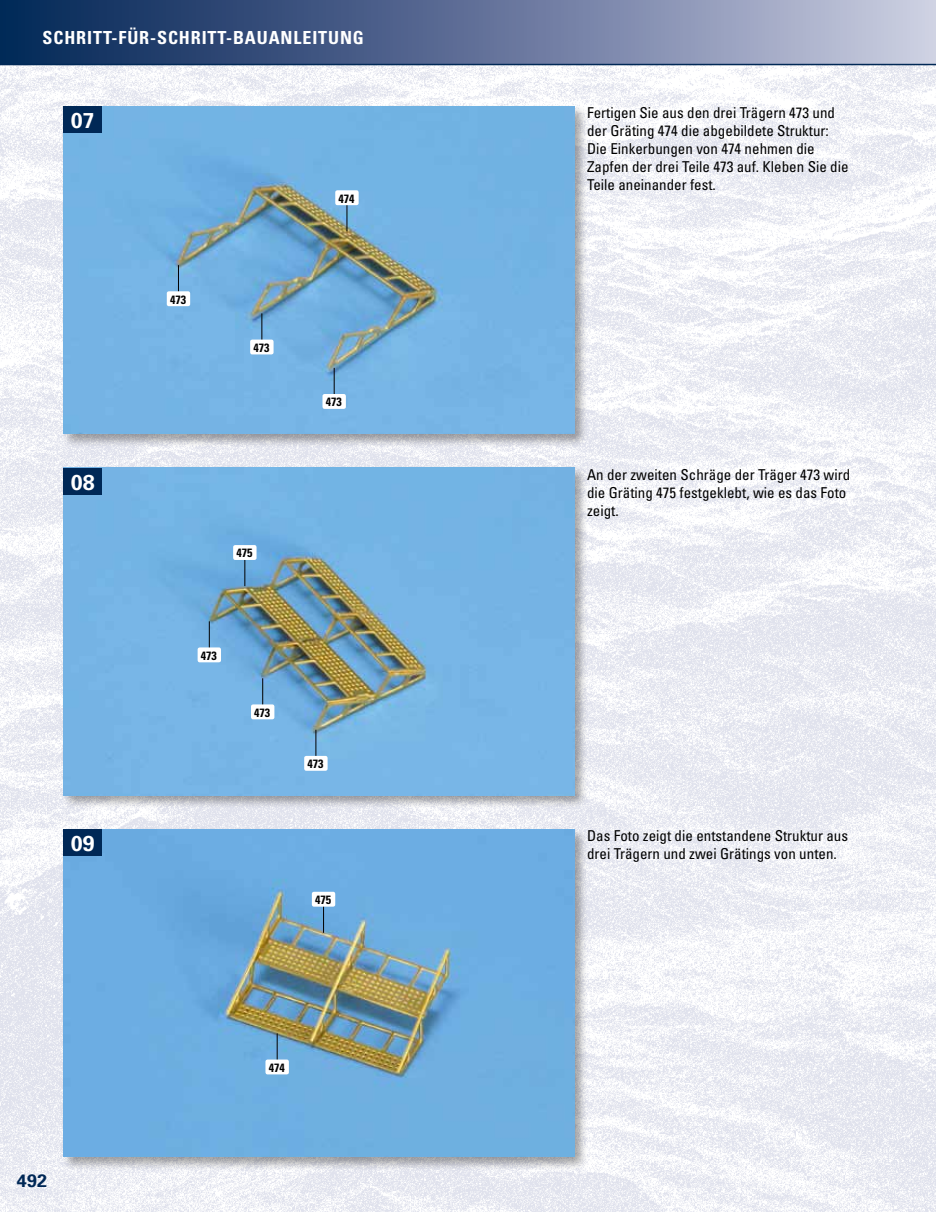
<style>
.page{position:relative;width:936px;height:1212px;background:#fff}
.page>*{position:absolute;margin:0;border:0;box-sizing:border-box;transform-origin:0 0}
.t1{font:700 21.6px "Univers";color:#fff}
.t2{font:700 condensed 18px "Univers";letter-spacing:.05em;color:#fff}
.t3{font:700 18px "Univers";color:#002856}
.t4{font:condensed 15px/18px "Univers";color:#000}
.t5{font:700 condensed 12px "Univers";color:#000}
</style>
<div class="page">
<img style="left:0;top:65px;width:935px;height:1147px">
<div style="left:0;top:0;width:935px;height:64px;background:linear-gradient(to right,#001f53,#c8c8e0)"></div>
<hr style="left:0;top:64px;width:935px;height:1px;background:#002856">
<div style="left:62px;top:104px;width:526px;height:344px;background:#000;opacity:.35"></div>
<img style="left:64px;top:106px;width:510px;height:328px">
<div style="left:64px;top:106px;width:38px;height:27px;background:#002856"></div>
<div style="left:62px;top:827px;width:526px;height:344px;background:#000;opacity:.35"></div>
<img style="left:64px;top:829px;width:510px;height:328px">
<div style="left:64px;top:829px;width:38px;height:27px;background:#002856"></div>
<div style="left:62px;top:465px;width:526px;height:344px;background:#000;opacity:.35"></div>
<img style="left:64px;top:468px;width:510px;height:327px">
<div style="left:64px;top:468px;width:38px;height:27px;background:#002856"></div>
<svg style="left:178px;top:265px;width:1px;height:26px"></svg>
<div style="left:167px;top:291px;width:23px;height:15px;background:#fff;border-radius:2px"></div>
<svg style="left:209px;top:621px;width:1px;height:26px"></svg>
<div style="left:198px;top:647px;width:23px;height:15px;background:#fff;border-radius:2px"></div>
<svg style="left:262px;top:678px;width:1px;height:26px"></svg>
<div style="left:251px;top:704px;width:23px;height:15px;background:#fff;border-radius:2px"></div>
<svg style="left:315px;top:730px;width:1px;height:26px"></svg>
<div style="left:304px;top:756px;width:23px;height:15px;background:#fff;border-radius:2px"></div>
<svg style="left:261px;top:313px;width:1px;height:27px"></svg>
<div style="left:250px;top:340px;width:23px;height:14px;background:#fff;border-radius:2px"></div>
<svg style="left:334px;top:368px;width:1px;height:26px"></svg>
<div style="left:322px;top:394px;width:24px;height:15px;background:#fff;border-radius:2px"></div>
<svg style="left:346px;top:205px;width:1px;height:26px"></svg>
<div style="left:335px;top:190px;width:23px;height:15px;background:#fff;border-radius:2px"></div>
<svg style="left:244px;top:560px;width:1px;height:26px"></svg>
<div style="left:233px;top:545px;width:23px;height:15px;background:#fff;border-radius:2px"></div>
<svg style="left:277px;top:1033px;width:1px;height:26px"></svg>
<div style="left:265px;top:1059px;width:24px;height:15px;background:#fff;border-radius:2px"></div>
<svg style="left:323px;top:907px;width:1px;height:26px"></svg>
<div style="left:312px;top:892px;width:23px;height:15px;background:#fff;border-radius:2px"></div>
<p class="t2" style="left:43px;top:27px;width:323px">SCHRITT-FÜR-SCHRITT-BAUANLEITUNG</p>
<h1 class="t1" style="left:71px;top:108px;width:26px">07</h1>
<h1 class="t1" style="left:71px;top:469px;width:26px">08</h1>
<h1 class="t1" style="left:71px;top:830px;width:26px">09</h1>
<p class="t3" style="left:17px;top:1170px;width:32px">492</p>
<p class="t5" style="left:170px;top:292px;width:17px">473</p>
<p class="t5" style="left:253px;top:340px;width:17px">473</p>
<p class="t5" style="left:338px;top:191px;width:17px">474</p>
<p class="t5" style="left:326px;top:395px;width:17px">473</p>
<p class="t5" style="left:236px;top:546px;width:17px">475</p>
<p class="t5" style="left:201px;top:648px;width:17px">473</p>
<p class="t5" style="left:254px;top:705px;width:17px">473</p>
<p class="t5" style="left:307px;top:756px;width:17px">473</p>
<p class="t5" style="left:315px;top:892px;width:17px">475</p>
<p class="t5" style="left:269px;top:1060px;width:17px">474</p>
<p class="t4" style="left:587px;top:104px;width:263px">Fertigen Sie aus den drei Trägern 473 und der Gräting 474 die abgebildete Struktur:<br>Die Einkerbungen von 474 nehmen die Zapfen der drei Teile 473 auf. Kleben Sie die Teile aneinander fest.</p>
<p class="t4" style="left:587px;top:465px;width:264px">An der zweiten Schräge der Träger 473 wird die Gräting 475 festgeklebt, wie es das Foto zeigt.</p>
<p class="t4" style="left:587px;top:827px;width:262px">Das Foto zeigt die entstandene Struktur aus drei Trägern und zwei Grätings von unten.</p>
</div>
